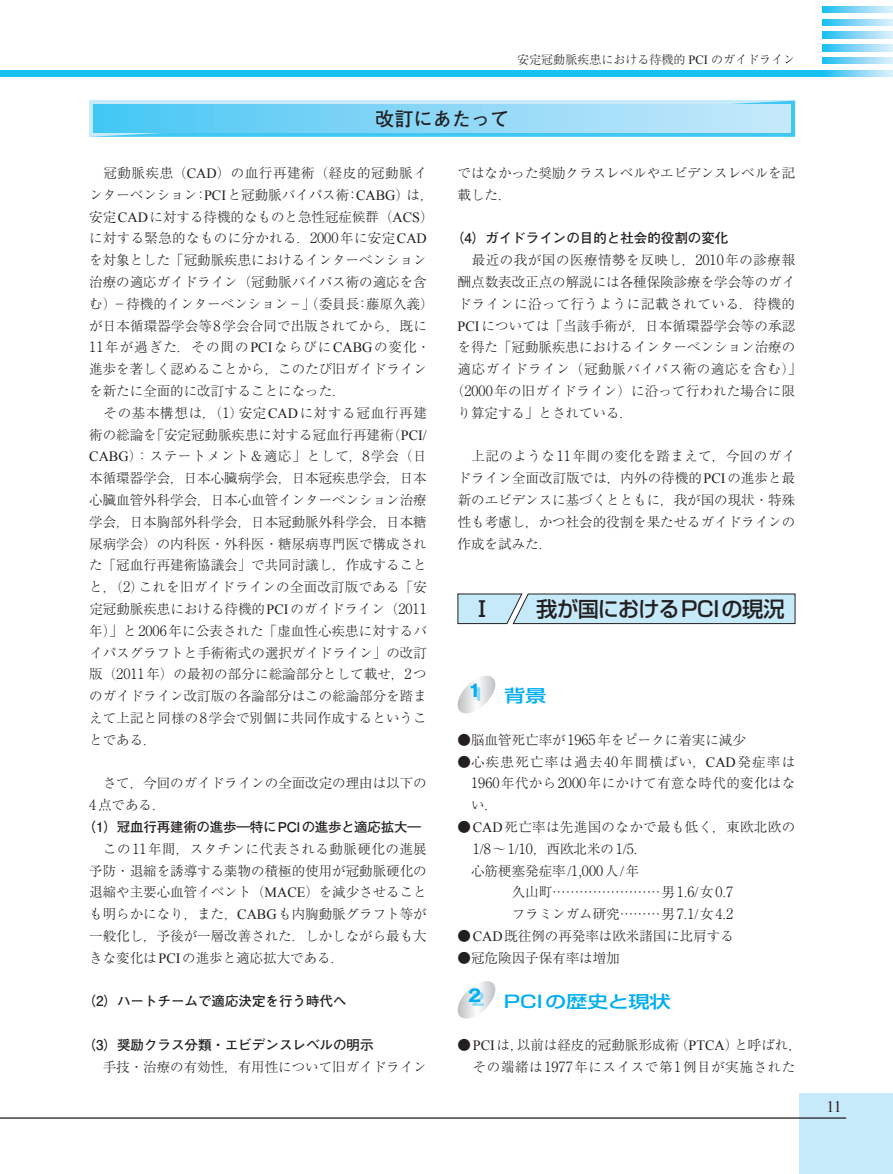
<style>
.page{position:relative;width:893px;height:1174px;background:#fff}
.page>*{position:absolute;margin:0;border:0;box-sizing:border-box;transform-origin:0 0}
.t1{font:500 21.3px "Shin Go Pro";letter-spacing:-.03em;color:#231f20}
.t2{font:700 19.2px "Futo Go B101 Pro";color:#231f20}
.t3{font:500 16.95px "Shin Go Pro";letter-spacing:-.015em;color:#00aeef;scale:1.25 1}
.t4{font:700 16.95px "Gothic MB101 Pro";color:#00aeef}
.t5{font:15.9px "Times New Roman";color:#231f20}
.t6{font:300 13.5px/21.8px "Ryumin Pro";color:#231f20;text-align:justify}
.t7{font:300 13.5px/21.8px "Ryumin Pro";letter-spacing:.045em;color:#231f20}
.t8{font:700 13.5px "Futo Go B101 Pro";color:#231f20}
.t9{font:300 13.5px "Ryumin Pro";letter-spacing:.04em;color:#231f20}
.t10{font:300 13.5px "Ryumin Pro";letter-spacing:.03em;color:#231f20}
.t11{font:300 12px "Ryumin Pro";color:#231f20}
.s1{font-family:"Times New Roman";font-weight:400;font-size:12.6px}
.s2{font-family:"Times New Roman";font-weight:400;font-size:14.1px}
.s3{font-size:14.1px}
</style>
<div class="page">
<div style="left:799px;top:1093px;width:94px;height:81px;background:#c6eafa"></div>
<div style="left:0;top:70px;width:893px;height:7px;background:#15c0f2"></div>
<svg style="left:826px;top:70px;width:67px;height:7px"></svg>
<svg style="left:823px;top:57px;width:70px;height:7px"></svg>
<svg style="left:823px;top:45px;width:70px;height:6px"></svg>
<svg style="left:823px;top:32px;width:70px;height:6px"></svg>
<svg style="left:823px;top:19px;width:70px;height:7px"></svg>
<svg style="left:823px;top:6px;width:70px;height:7px"></svg>
<hr style="left:0;top:1117px;width:846px;height:1px;background:#231f20">
<svg style="left:457px;top:593px;width:339px;height:31px;background:#bcdcea"></svg>
<svg style="left:457px;top:676px;width:39px;height:38px"></svg>
<svg style="left:474px;top:687px;width:6px;height:13px"></svg>
<svg style="left:457px;top:981px;width:39px;height:38px"></svg>
<svg style="left:472px;top:991px;width:12px;height:14px"></svg>
<svg style="left:89px;top:101px;width:706px;height:36px;background:#7fd7f6"></svg>
<div style="left:94px;top:105px;width:697px;height:28px;background:linear-gradient(to right,#48c6f4,#cbe9fa)"></div>
<p class="t11" style="left:517px;top:51px;width:279px">安定冠動脈疾患における待機的 <span class="s1">PCI</span> のガイドライン</p>
<h2 class="t2" style="left:375px;top:103px;width:135px">改訂にあたって</h2>
<p class="t6" style="left:89px;top:161px;width:346px;text-align:left;text-indent:14px">冠動脈疾患（<span class="s2">CAD</span>）の血行再建術（経皮的冠動脈インターベンション：<span class="s2">PCI</span>と冠動脈バイパス術：<span class="s2">CABG</span>）は，安定<span class="s2">CAD</span>に対する待機的なものと急性冠症候群（<span class="s2">ACS</span>）に対する緊急的なものに分かれる．<span class="s3">2000</span>年に安定<span class="s2">CAD</span>を対象とした「冠動脈疾患におけるインターべンション治療の適応ガイドライン（冠動脈バイパス術の適応を含む）－待機的インターべンション－」（委員長：藤原久義）が日本循環器学会等<span class="s3">8</span>学会合同で出版されてから，既に<br><span class="s3">11</span>年が過ぎた．その間の<span class="s2">PCI</span>ならびに<span class="s2">CABG</span>の変化・進歩を著しく認めることから，このたび旧ガイドラインを新たに全面的に改訂することになった．</p>
<p class="t6" style="left:89px;top:401px;width:339px;text-indent:14px">その基本構想は，（<span class="s3">1</span>）安定<span class="s2">CAD</span>に対する冠血行再建術の総論を「安定冠動脈疾患に対する冠血行再建術（<span class="s2">PCI/ CABG</span>）：ステートメント＆適応」として，<span class="s3">8</span>学会（日本循環器学会，日本心臓病学会，日本冠疾患学会，日本心臓血管外科学会，日本心血管インターべンション治療学会，日本胸部外科学会，日本冠動脈外科学会，日本糖尿病学会）の内科医・外科医・糖尿病専門医で構成された「冠血行再建術協議会」で共同討議し，作成することと，（<span class="s3">2</span>）これを旧ガイドラインの全面改訂版である「安定冠動脈疾患における待機的<span class="s2">PCI</span>のガイドライン（<span class="s3">2011</span>年）」と<span class="s3">2006</span>年に公表された「虚血性心疾患に対するバイパスグラフトと手術術式の選択ガイドライン」の改訂版（<span class="s3">2011</span>年）の最初の部分に総論部分として載せ，<span class="s3">2</span>つのガイドライン改訂版の各論部分はこの総論部分を踏まえて上記と同様の<span class="s3">8</span>学会で別個に共同作成するということである．</p>
<p class="t6" style="left:89px;top:771px;width:339px;text-indent:13px">さて，今回のガイドラインの全面改定の理由は以下の<br><span class="s3">4</span>点である．</p>
<p class="t8" style="left:83px;top:816px;width:340px">（1）冠血行再建術の進歩―特にPCIの進歩と適応拡大―</p>
<p class="t6" style="left:89px;top:836px;width:339px;text-indent:14px">この<span class="s3">11</span>年間，スタチンに代表される動脈硬化の進展予防・退縮を誘導する薬物の積極的使用が冠動脈硬化の退縮や主要心血管イベント（<span class="s2">MACE</span>）を減少させることも明らかになり，また，<span class="s2">CABG</span>も内胸動脈グラフト等が一般化し，予後が一層改善された．しかしながら最も大きな変化は<span class="s2">PCI</span>の進歩と適応拡大である．</p>
<p class="t8" style="left:83px;top:990px;width:266px">（2）ハートチームで適応決定を行う時代へ</p>
<p class="t8" style="left:83px;top:1034px;width:293px">（3）奨励クラス分類・エビデンスレベルの明示</p>
<p class="t6" style="left:103px;top:1054px;width:325px">手技・治療の有効性，有用性について旧ガイドライン</p>
<p class="t6" style="left:458px;top:161px;width:339px">ではなかった奨励クラスレベルやエビデンスレベルを記載した．</p>
<p class="t8" style="left:451px;top:227px;width:279px">（4）ガイドラインの目的と社会的役割の変化</p>
<p class="t9" style="left:472px;top:249px;width:325px">最近の我が国の医療情勢を反映し，<span class="s3">2010</span>年の診療報</p>
<p class="t6" style="left:458px;top:270px;width:339px">酬点数表改正点の解説には各種保険診療を学会等のガイ</p>
<p class="t7" style="left:458px;top:292px;width:339px">ドラインに沿って行うように記載されている．待機的</p>
<p class="t6" style="left:458px;top:313px;width:339px"><span class="s2">PCI</span>については「当該手術が，日本循環器学会等の承認</p>
<p class="t6" style="left:458px;top:335px;width:339px">を得た「冠動脈疾患におけるインターべンション治療の</p>
<p class="t7" style="left:458px;top:357px;width:346px">適応ガイドライン（冠動脈バイパス術の適応を含む）」</p>
<p class="t6" style="left:451px;top:379px;width:346px">（<span class="s3">2000</span>年の旧ガイドライン）に沿って行われた場合に限</p>
<p class="t6" style="left:458px;top:401px;width:177px">り算定する」とされている．</p>
<p class="t6" style="left:458px;top:444px;width:339px;text-indent:14px">上記のような<span class="s3">11</span>年間の変化を踏まえて，今回のガイドライン全面改訂版では，内外の待機的<span class="s2">PCI</span>の進歩と最新のエビデンスに基づくとともに，我が国の現状・特殊性も考慮し，かつ社会的役割を果たせるガイドラインの作成を試みた．</p>
<h1 class="t1" style="left:472px;top:591px;width:23px">Ⅰ</h1>
<h1 class="t1" style="left:536px;top:591px;width:250px">我が国におけるPCIの現況</h1>
<p class="t4" style="left:468px;top:676px;width:14px">1</p>
<p class="t3" style="left:504px;top:682px;width:35px">背景</p>
<p class="t6" style="left:458px;top:727px;width:290px">●脳血管死亡率が<span class="s3">1965</span>年をピークに着実に減少</p>
<p class="t6" style="left:471px;top:749px;width:326px;text-indent:-13px">●心疾患死亡率は過去<span class="s3">40</span>年間横ばい，<span class="s2">CAD</span>発症率は<span class="s3">1960</span>年代から<span class="s3">2000</span>年にかけて有意な時代的変化はない．</p>
<p class="t10" style="left:458px;top:816px;width:339px">●<span class="s2">CAD</span>死亡率は先進国のなかで最も低く，東欧北欧の</p>
<p class="t6" style="left:473px;top:836px;width:176px"><span class="s3">1</span><span class="s2">/</span><span class="s3">8</span>～<span class="s3">1</span><span class="s2">/</span><span class="s3">10</span>，西欧北米の<span class="s3">1</span><span class="s2">/</span><span class="s3">5</span>．</p>
<p class="t6" style="left:471px;top:858px;width:170px">心筋梗塞発症率<span class="s2">/</span><span class="s3">1</span><span class="s2">,</span><span class="s3">000</span>人<span class="s2">/</span>年</p>
<p class="t6" style="left:512px;top:880px;width:223px">久山町……………………男<span class="s3">1</span><span class="s2">.</span><span class="s3">6</span><span class="s2">/</span>女<span class="s3">0</span><span class="s2">.</span><span class="s3">7</span></p>
<p class="t6" style="left:512px;top:902px;width:223px">フラミンガム研究………男<span class="s3">7</span><span class="s2">.</span><span class="s3">1</span><span class="s2">/</span>女<span class="s3">4</span><span class="s2">.</span><span class="s3">2</span></p>
<p class="t6" style="left:458px;top:924px;width:278px">●<span class="s2">CAD</span>既往例の再発率は欧米諸国に比肩する</p>
<p class="t6" style="left:458px;top:945px;width:163px">●冠危険因子保有率は増加</p>
<p class="t4" style="left:468px;top:981px;width:14px">2</p>
<p class="t3" style="left:504px;top:987px;width:135px">PCIの歴史と現状</p>
<p class="t7" style="left:473px;top:1033px;width:331px;text-indent:-15px">●<span class="s2">PCI</span>は，以前は経皮的冠動脈形成術（<span class="s2">PTCA</span>）と呼ばれ，その端緒は<span class="s3">1977</span>年にスイスで第<span class="s3">1</span>例目が実施された</p>
<p class="t5" style="left:827px;top:1097px;width:17px">11</p>
</div>
